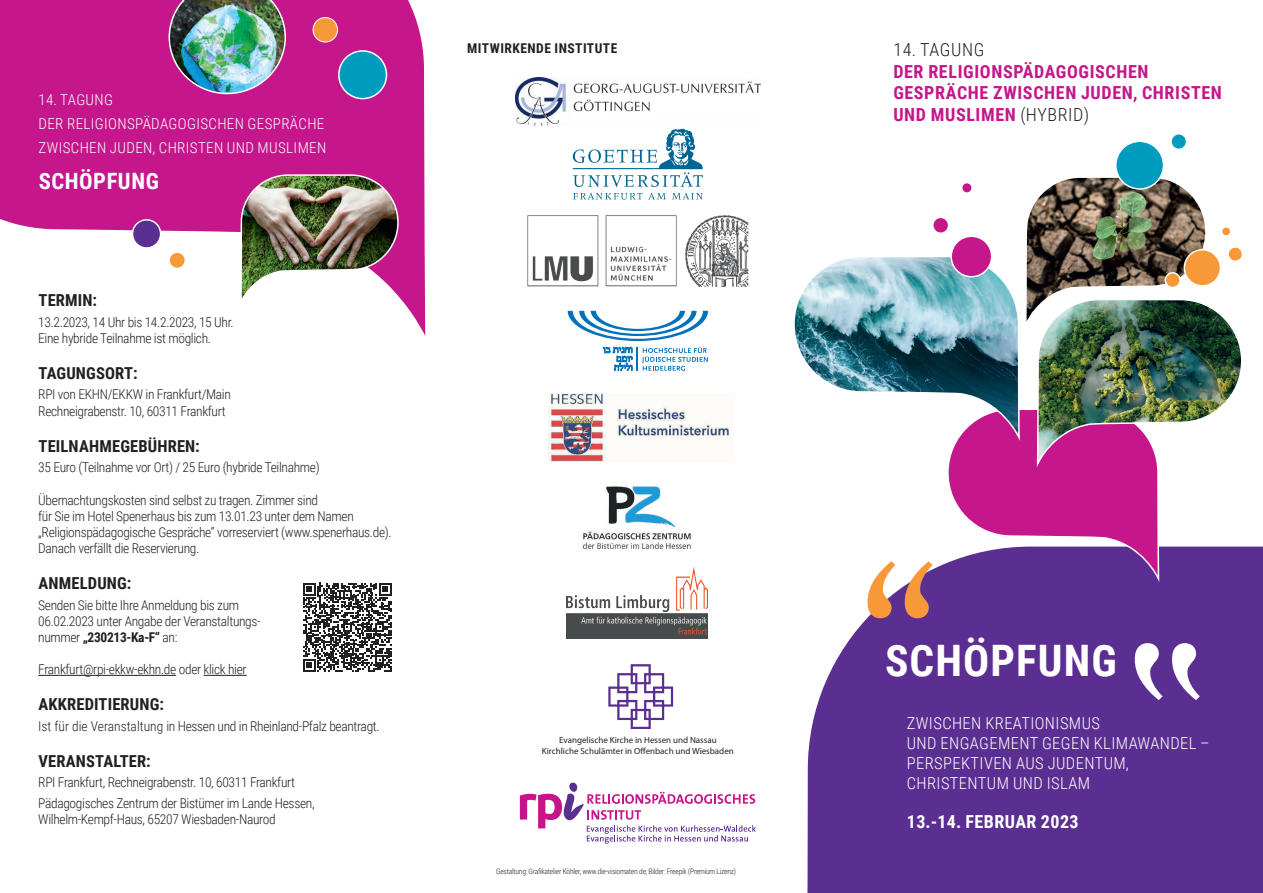
<style>
.page{position:relative;width:1263px;height:893px;background:#fff}
.page>*{position:absolute;margin:0;border:0;box-sizing:border-box;transform-origin:0 0}
.t1{font:700 43.35px "Roboto Condensed";letter-spacing:.025em;color:#fff}
.t2{font:700 22.5px "Roboto Condensed";letter-spacing:.025em;color:#fff}
.t3{font:700 18px/21.6px "Roboto Condensed";letter-spacing:.035em;color:#c5168c}
.t4{font:700 18px "Roboto Condensed";letter-spacing:.025em;color:#fff}
.t5{font:300 18px "Roboto Condensed";letter-spacing:.035em;color:#231f20}
.t6{font:300 16.5px/19.8px "Roboto Condensed";letter-spacing:.025em;color:#fff}
.t7{font:700 16.5px "Roboto Condensed";letter-spacing:.01em;color:#231f20}
.t8{font:300 15px/24px "Roboto Condensed";letter-spacing:.025em;color:#fff}
.t9{font:300 13.5px/16.2px "Roboto Condensed";letter-spacing:-.025em;color:#231f20}
.t10{font:700 13.5px "Roboto Condensed";letter-spacing:.035em;color:#231f20}
.t11{font:9px/10.8px "Myriad Pro";color:#231f20;text-align:center}
.t12{font:300 7.5px "Roboto Condensed";letter-spacing:-.025em;color:#231f20}
.s1{font-weight:700}
.s2{font-weight:300;color:#231f20}
</style>
<div class="page">
<svg style="left:0;top:0;width:425px;height:336px;fill:#c5168c"></svg>
<img style="left:169px;top:0;width:117px;height:94px">
<div style="left:313px;top:17px;width:25px;height:26px;background:#f89939;border:1px solid #fff;border-radius:50%"></div>
<div style="left:339px;top:51px;width:47px;height:48px;background:#009cbf;border-radius:50%"></div>
<div style="left:338px;top:50px;width:49px;height:49px;border:2px solid #fff;border-radius:50%"></div>
<img style="left:239px;top:174px;width:160px;height:129px">
<div style="left:132px;top:220px;width:29px;height:28px;background:#5b2e91;border-radius:50%"></div>
<div style="left:132px;top:219px;width:29px;height:30px;border:2px solid #fff;border-radius:50%"></div>
<div style="left:169px;top:252px;width:17px;height:17px;background:#f89939;border:1px solid #fff;border-radius:50%"></div>
<div style="left:807px;top:547px;width:456px;height:346px;background:#5b2e91"></div>
<img style="left:1026px;top:178px;width:179px;height:77px">
<div style="left:1172px;top:135px;width:14px;height:14px;background:#009cbf;border-radius:50%"></div>
<div style="left:1229px;top:248px;width:13px;height:13px;background:#f89939;border-radius:50%"></div>
<div style="left:1222px;top:228px;width:8px;height:7px;background:#f89939;border-radius:50%"></div>
<div style="left:933px;top:218px;width:15px;height:14px;background:#c5168c;border-radius:50%"></div>
<div style="left:962px;top:183px;width:9px;height:9px;background:#c5168c;border-radius:50%"></div>
<hr style="left:38px;top:675px;width:138px;height:1px;background:#231f20">
<hr style="left:204px;top:675px;width:43px;height:1px;background:#231f20">
<svg style="left:1183px;top:249px;width:38px;height:38px"></svg>
<div style="left:950px;top:235px;width:42px;height:42px;background:#c5168c;border:2px solid #fff;border-radius:50%"></div>
<div style="left:1116px;top:141px;width:47px;height:48px;background:#009cbf;border-radius:50%"></div>
<div style="left:1115px;top:141px;width:49px;height:49px;border:2px solid #fff;border-radius:50%"></div>
<svg style="left:303px;top:583px;width:88px;height:89px"></svg>
<img style="left:794px;top:255px;width:449px;height:363px">
<svg style="left:1135px;top:643px;width:65px;height:57px"></svg>
<img style="left:548px;top:393px;width:185px;height:69px">
<svg style="left:520px;top:783px;width:236px;height:61px"></svg>
<img style="left:515px;top:78px;width:245px;height:47px">
<svg style="left:573px;top:129px;width:130px;height:58px"></svg>
<svg style="left:573px;top:193px;width:69px;height:7px"></svg>
<svg style="left:648px;top:193px;width:18px;height:6px"></svg>
<svg style="left:672px;top:193px;width:31px;height:7px"></svg>
<img style="left:567px;top:567px;width:141px;height:72px">
<svg style="left:608px;top:664px;width:65px;height:65px"></svg>
<svg style="left:568px;top:311px;width:140px;height:61px"></svg>
<img style="left:582px;top:486px;width:110px;height:63px">
<img style="left:527px;top:215px;width:222px;height:72px">
<p class="t8" style="left:39px;top:87px;width:289px">14. TAGUNG<br>DER RELIGIONSPÄDAGOGISCHEN GESPRÄCHE<br>ZWISCHEN JUDEN, CHRISTEN UND MUSLIMEN</p>
<h2 class="t2" style="left:39px;top:166px;width:122px">SCHÖPFUNG</h2>
<p class="t7" style="left:39px;top:289px;width:60px">TERMIN:</p>
<p class="t9" style="left:38px;top:313px;width:197px">13.2.2023, 14 Uhr bis 14.2.2023, 15 Uhr.<br>Eine hybride Teilnahme ist möglich.</p>
<p class="t7" style="left:39px;top:362px;width:100px">TAGUNGSORT:</p>
<p class="t9" style="left:38px;top:386px;width:194px">RPI von EKHN/EKKW in Frankfurt/Main<br>Rechneigrabenstr. 10, 60311 Frankfurt</p>
<p class="t7" style="left:39px;top:434px;width:163px">TEILNAHMEGEBÜHREN:</p>
<p class="t9" style="left:38px;top:459px;width:283px">35 Euro (Teilnahme vor Ort) / 25 Euro (hybride Teilnahme)</p>
<p class="t9" style="left:38px;top:491px;width:355px">Übernachtungskosten sind selbst zu tragen. Zimmer sind<br>für Sie im Hotel Spenerhaus bis zum 13.01.23 unter dem Namen „Religionspädagogische Gespräche“ vorreserviert (www.spenerhaus.de).<br>Danach verfällt die Reservierung.</p>
<p class="t7" style="left:39px;top:572px;width:94px">ANMELDUNG:</p>
<p class="t9" style="left:38px;top:596px;width:224px">Senden Sie bitte Ihre Anmeldung bis zum<br>06.02.2023 unter Angabe der Veranstaltungs&shy;nummer <span class="s1">„230213-Ka-F“</span> an:</p>
<p class="t9" style="left:38px;top:661px;width:210px">Frankfurt@rpi-ekkw-ekhn.de oder klick hier</p>
<p class="t7" style="left:39px;top:693px;width:127px">AKKREDITIERUNG:</p>
<p class="t9" style="left:38px;top:717px;width:343px">Ist für die Veranstaltung in Hessen und in Rheinland-Pfalz beantragt.</p>
<p class="t7" style="left:39px;top:749px;width:114px">VERANSTALTER:</p>
<p class="t9" style="left:38px;top:772px;width:278px;line-height:20.4px">RPI Frankfurt, Rechneigrabenstr. 10, 60311 Frankfurt<br>Pädagogisches Zentrum der Bistümer im Lande Hessen,</p>
<p class="t9" style="left:38px;top:810px;width:239px">Wilhelm-Kempf-Haus, 65207 Wiesbaden-Naurod</p>
<p class="t10" style="left:467px;top:38px;width:152px">MITWIRKENDE INSTITUTE</p>
<p class="t11" style="left:542px;top:734px;width:194px">Evangelische Kirche in Hessen und Nassau<br>Kirchliche Schulämter in Offenbach und Wiesbaden</p>
<p class="t12" style="left:496px;top:866px;width:242px">Gestaltung: Grafikatelier Köhler, www.die-visiomaten.de; Bilder: Freepik (Premium Lizenz)</p>
<h3 class="t5" style="left:893px;top:37px;width:93px">14. TAGUNG</h3>
<h3 class="t3" style="left:893px;top:60px;width:330px">DER RELIGIONSPÄDAGOGISCHEN<br>GESPRÄCHE ZWISCHEN JUDEN, CHRISTEN<br>UND MUSLIMEN <span class="s2">(HYBRID)</span></h3>
<h1 class="t1" style="left:885px;top:630px;width:233px">SCHÖPFUNG</h1>
<p class="t6" style="left:907px;top:713px;width:304px">ZWISCHEN KREATIONISMUS<br>UND ENGAGEMENT GEGEN KLIMAWANDEL –<br>PERSPEKTIVEN AUS JUDENTUM,<br>CHRISTENTUM UND ISLAM</p>
<h3 class="t4" style="left:907px;top:809px;width:173px">13.-14. FEBRUAR 2023</h3>
</div>
